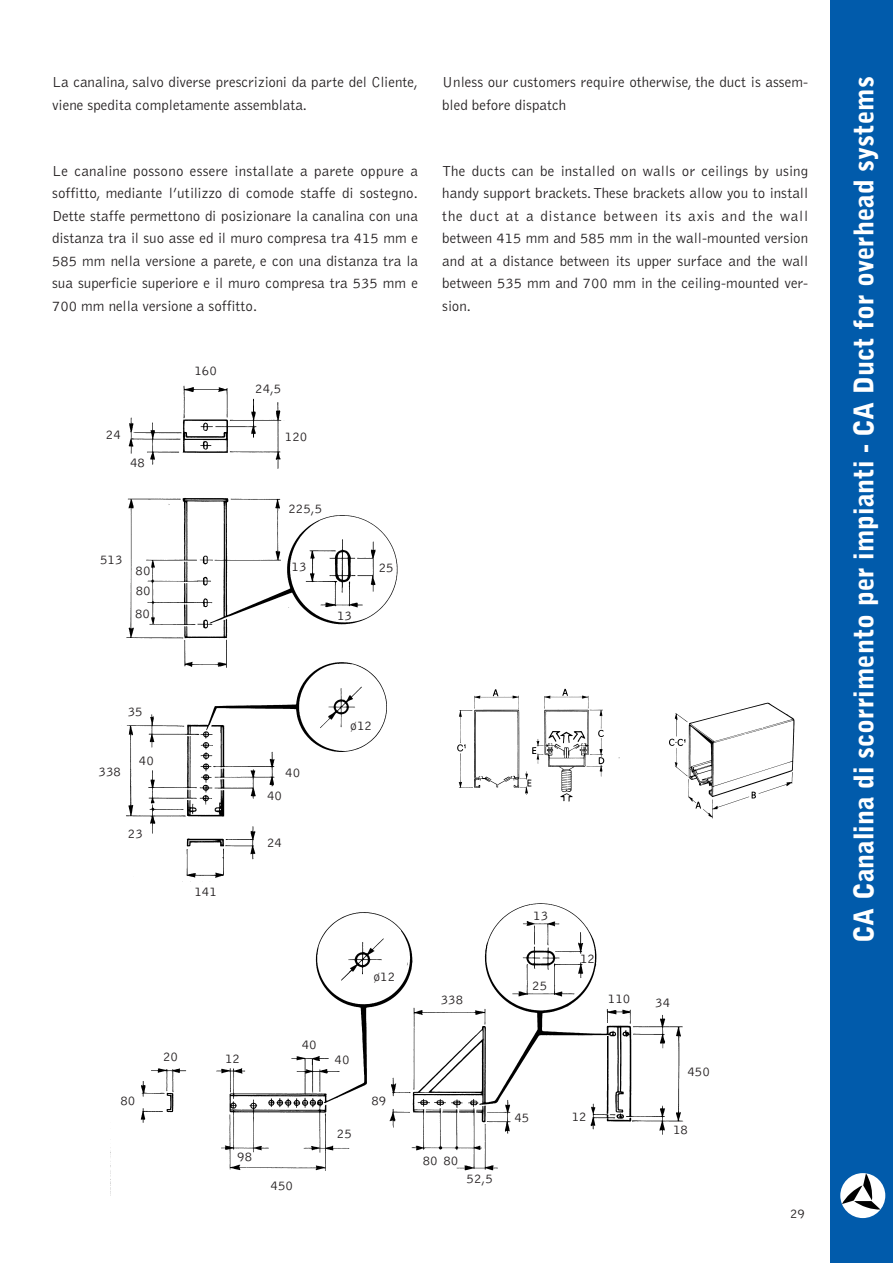
<style>
.page{position:relative;width:893px;height:1263px;background:#fff}
.page>*{position:absolute;margin:0;border:0;box-sizing:border-box;transform-origin:0 0}
.t1{font:900 27px "Bell Gothic";color:#fff}
.t2{font:300 15px/22.5px "Bell Gothic";color:#231f20}
.t3{font:300 13.5px/22.2px "Bell Gothic";color:#231f20}
</style>
<div class="page">
<div style="left:830px;top:0;width:62px;height:1263px;background:#015bab"></div>
<div style="left:840px;top:1173px;width:45px;height:45px;background:#fff;border-radius:50%"></div>
<svg style="left:841px;top:1173px;width:39px;height:37px"></svg>
<img style="left:126px;top:385px;width:272px;height:497px">
<img style="left:140px;top:903px;width:544px;height:268px">
<img style="left:457px;top:688px;width:338px;height:131px">
<p class="t2" style="left:52px;top:72px;width:367px">La canalina, salvo diverse prescrizioni da parte del Cliente, viene spedita completamente assemblata.</p>
<p class="t2" style="left:52px;top:160px;width:367px;text-align:justify">Le canaline possono essere installate a parete oppure a soffitto, mediante l’utilizzo di comode staffe di sostegno.<br>Dette staffe permettono di posizionare la canalina con una distanza tra il suo asse ed il muro compresa tra 415 mm e 585 mm nella versione a parete, e con una distanza tra la sua superficie superiore e il muro compresa tra 535 mm e 700 mm nella versione a soffitto.</p>
<p class="t3" style="left:106px;top:424px;width:17px">24</p>
<p class="t3" style="left:130px;top:452px;width:17px">48</p>
<p class="t3" style="left:194px;top:360px;width:24px">160</p>
<p class="t3" style="left:255px;top:379px;width:28px">24,5</p>
<p class="t3" style="left:285px;top:426px;width:24px">120</p>
<p class="t3" style="left:288px;top:498px;width:35px">225,5</p>
<p class="t3" style="left:100px;top:550px;width:24px">513</p>
<p class="t3" style="left:135px;top:560px;width:17px">80</p>
<p class="t3" style="left:291px;top:556px;width:17px">13</p>
<p class="t3" style="left:379px;top:557px;width:17px">25</p>
<p class="t3" style="left:135px;top:581px;width:17px">80<br>80</p>
<p class="t3" style="left:337px;top:606px;width:17px">13</p>
<p class="t2" style="left:442px;top:72px;width:367px">Unless our customers require otherwise, the duct is assem&shy;bled before dispatch</p>
<p class="t2" style="left:442px;top:160px;width:367px;text-align:justify">The ducts can be installed on walls or ceilings by using handy support brackets.These brackets allow you to install the duct at a distance between its axis and the wall between 415 mm and 585 mm in the wall-mounted version and at a distance between its upper surface and the wall between 535 mm and 700 mm in the ceiling-mounted ver&shy;sion.</p>
<p class="t3" style="left:128px;top:701px;width:17px">35</p>
<p class="t3" style="left:99px;top:761px;width:24px">338</p>
<p class="t3" style="left:139px;top:750px;width:17px">40</p>
<p class="t3" style="left:128px;top:823px;width:17px">23</p>
<p class="t3" style="left:194px;top:881px;width:24px">141</p>
<p class="t3" style="left:285px;top:762px;width:17px">40</p>
<p class="t3" style="left:267px;top:785px;width:17px">40</p>
<p class="t3" style="left:267px;top:832px;width:17px">24</p>
<p class="t3" style="left:350px;top:715px;width:23px">ø12</p>
<p class="t3" style="left:120px;top:1091px;width:17px">80</p>
<p class="t3" style="left:163px;top:1046px;width:17px">20</p>
<p class="t3" style="left:373px;top:967px;width:23px">ø12</p>
<p class="t3" style="left:302px;top:1034px;width:17px">40</p>
<p class="t3" style="left:225px;top:1048px;width:17px">12</p>
<p class="t3" style="left:334px;top:1050px;width:17px">40</p>
<p class="t3" style="left:337px;top:1124px;width:17px">25</p>
<p class="t3" style="left:371px;top:1090px;width:17px">89</p>
<p class="t3" style="left:441px;top:990px;width:24px">338</p>
<p class="t3" style="left:533px;top:906px;width:17px">13</p>
<p class="t3" style="left:532px;top:975px;width:17px">25</p>
<p class="t3" style="left:580px;top:948px;width:16px">12</p>
<p class="t3" style="left:607px;top:989px;width:24px">110</p>
<p class="t3" style="left:655px;top:992px;width:17px">34</p>
<p class="t3" style="left:514px;top:1108px;width:17px">45</p>
<p class="t3" style="left:572px;top:1107px;width:17px">12</p>
<p class="t3" style="left:687px;top:1061px;width:24px">450</p>
<p class="t3" style="left:673px;top:1120px;width:17px">18</p>
<p class="t3" style="left:237px;top:1147px;width:17px">98</p>
<p class="t3" style="left:270px;top:1175px;width:24px">450</p>
<p class="t3" style="left:423px;top:1150px;width:37px">80 80</p>
<p class="t3" style="left:466px;top:1168px;width:28px">52,5</p>
<p class="t3" style="left:790px;top:1203px;width:17px">29</p>
<h1 class="t1" style="left:853px;top:943px;width:868px;rotate:-90deg">CA Canalina di scorrimento per impianti - CA Duct for overhead systems</h1>
</div>
